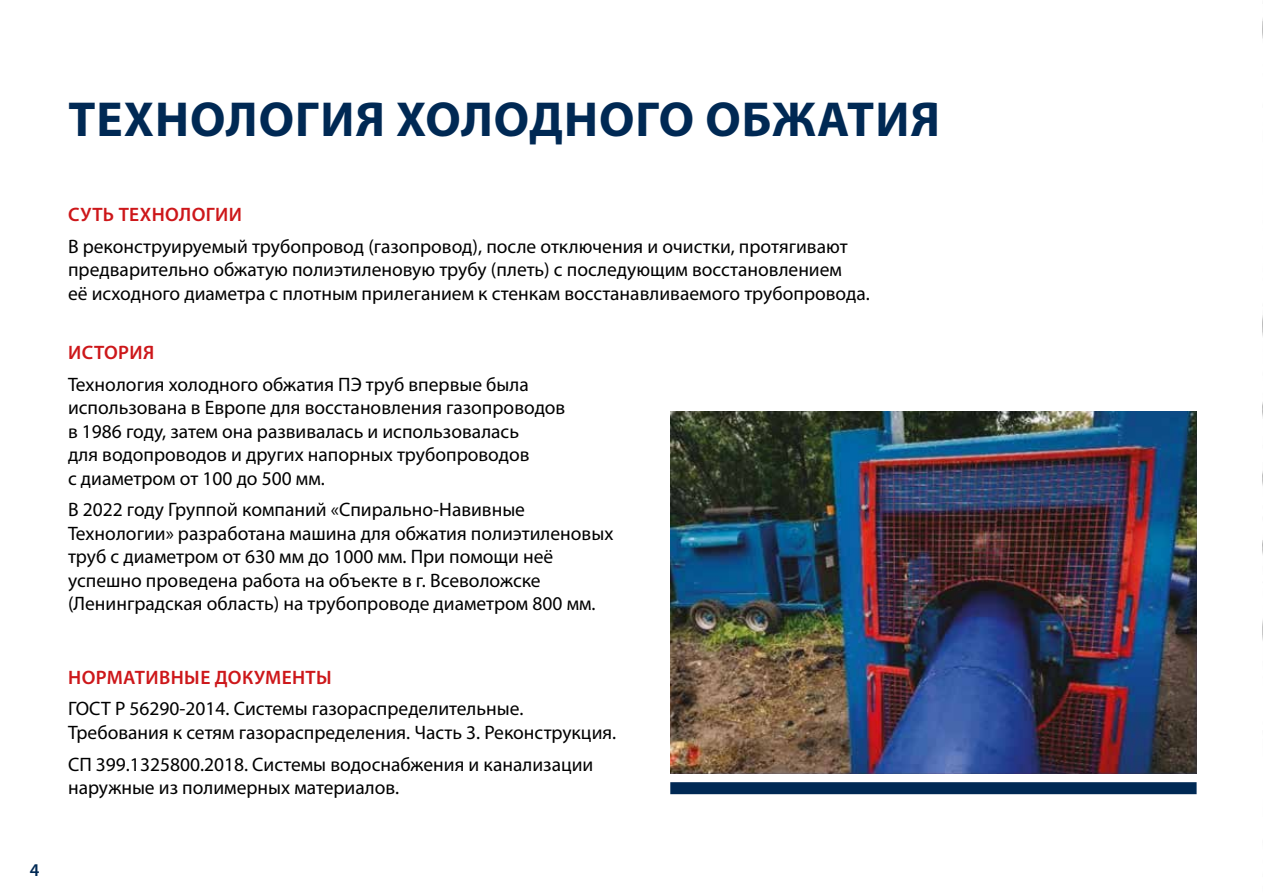
<style>
.page{position:relative;width:1263px;height:893px;background:#fff}
.page>*{position:absolute;margin:0;border:0;box-sizing:border-box;transform-origin:0 0}
.t1{font:700 49.35px "Myriad Pro";letter-spacing:.02em;color:#002954}
.t2{font:19.5px/23.4px "Myriad Pro";color:#000}
.t3{font:600 19.5px "Myriad Pro";letter-spacing:.02em;color:#cd171a}
.t4{font:600 18px "Myriad Pro";color:#002954}
</style>
<div class="page">
<img style="left:1262px;top:18px;width:1px;height:623px">
<img style="left:670px;top:411px;width:527px;height:362px">
<div style="left:670px;top:782px;width:526px;height:12px;background:#002954"></div>
<p class="t4" style="left:30px;top:858px;width:11px">4</p>
<h1 class="t1" style="left:69px;top:87px;width:873px">ТЕХНОЛОГИЯ ХОЛОДНОГО ОБЖАТИЯ</h1>
<p class="t3" style="left:68px;top:202px;width:175px">СУТЬ ТЕХНОЛОГИИ</p>
<p class="t2" style="left:68px;top:234px;width:803px">В реконструируемый трубопровод (газопровод), после отключения и очистки, протягивают предварительно обжатую полиэтиленовую трубу (плеть) с последующим восстановлением<br>её исходного диаметра с плотным прилеганием к стенкам восстанавливаемого трубопровода.</p>
<p class="t3" style="left:68px;top:340px;width:88px">ИСТОРИЯ</p>
<p class="t2" style="left:68px;top:372px;width:499px">Технология холодного обжатия ПЭ труб впервые была использована в Европе для восстановления газопроводов в 1986 году, затем она развивалась и использовалась<br>для водопроводов и других напорных трубопроводов<br>с диаметром от 100 до 500 мм.</p>
<p class="t2" style="left:68px;top:498px;width:547px">В 2022 году Группой компаний «Спирально-Навивные Технологии» разработана машина для обжатия полиэтиленовых труб с диаметром от 630 мм до 1000 мм. При помощи неё успешно проведена работа на объекте в г. Всеволожске (Ленинградская область) на трубопроводе диаметром 800 мм.</p>
<p class="t3" style="left:68px;top:665px;width:265px">НОРМАТИВНЫЕ ДОКУМЕНТЫ</p>
<p class="t2" style="left:68px;top:697px;width:550px">ГОСТ Р 56290-2014. Системы газораспределительные.<br>Требования к сетям газораспределения. Часть 3. Реконструкция.</p>
<p class="t2" style="left:68px;top:752px;width:527px">СП 399.1325800.2018. Системы водоснабжения и канализации наружные из полимерных материалов.</p>
</div>
